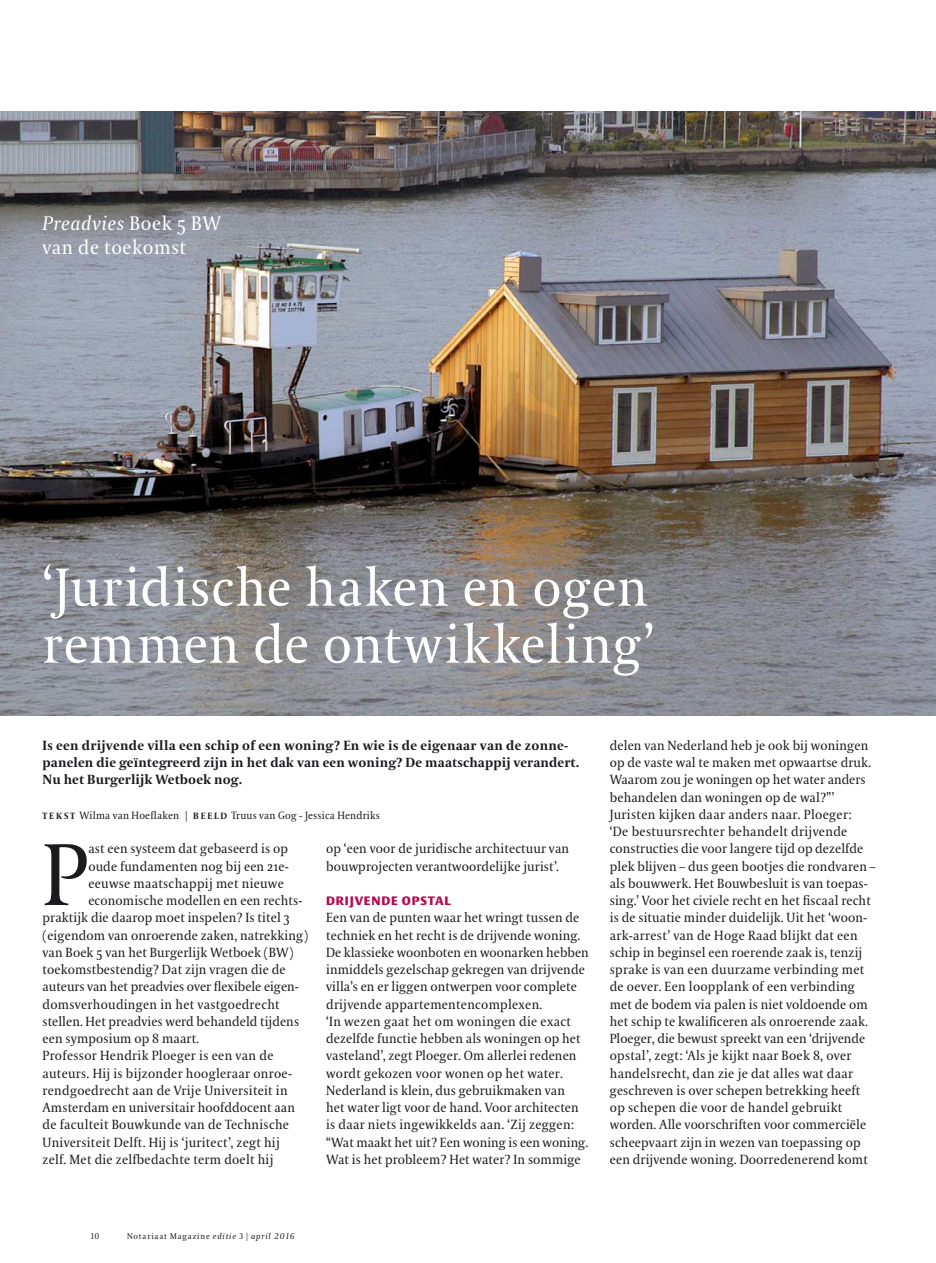
<style>
.page{position:relative;width:936px;height:1263px;background:#fff}
.page>*{position:absolute;margin:0;border:0;box-sizing:border-box;transform-origin:0 0}
.t1{font:87.3px "VPRO Coranto";color:#1a1a1f}
.t2{font:53.25px/57px "VPRO Coranto";letter-spacing:.015em;color:#fff}
.t3{font:19.5px/24px "VPRO Coranto";letter-spacing:.03em;color:#fff}
.t4{font:13.2px/17.2px "VPRO Coranto";letter-spacing:.01em;color:#1a1a1f}
.t5{font:700 13.2px/17.2px "VPRO Coranto";letter-spacing:.01em;color:#1a1a1f}
.t6{font:700 12px "VPRO Vesta";letter-spacing:.07em;color:#b80852}
.t7{font:10.5px "VPRO Coranto";letter-spacing:.02em;color:#1a1a1f}
.t8{font:8.25px "VPRO Coranto";letter-spacing:.1em;color:#1a1a1f}
.t9{font:8.25px "VPRO Coranto Cn";color:#1a1a1f}
.s1{font-style:italic}
.s2{font-weight:700;font-size:9px}
.s3{font-family:"VPRO Coranto Cn"}
</style>
<div class="page">
<img style="left:0;top:112px;width:935px;height:603px">
<h3 class="t3" style="left:43px;top:211px;width:180px"><span class="s1">Preadvies</span> Boek 5 BW van de toekomst</h3>
<h2 class="t2" style="left:43px;top:559px;width:613px">‘Juridische haken en ogen remmen de ontwikkeling’</h2>
<p class="t5" style="left:43px;top:736px;width:538px">Is een drijvende villa een schip of een woning? En wie is de eigenaar van de zonne&shy;panelen die geïntegreerd zijn in het dak van een woning? De maatschappij verandert.<br>Nu het Burgerlijk Wetboek nog.</p>
<p class="t7" style="left:43px;top:809px;width:158px"><span class="s2">T E K S T</span> Wilma van Hoeflaken | <span class="s2">bee</span></p>
<p class="t7" style="left:214px;top:809px;width:167px"><span class="s2">l d</span> Truus van Gog - Jessica Hendriks</p>
<h1 class="t1" style="left:43px;top:823px;width:46px">P</h1>
<p class="t4" style="left:88px;top:840px;width:201px">ast een systeem dat gebaseerd is op</p>
<p class="t4" style="left:88px;top:857px;width:202px">oude fundamenten nog bij een 21e-</p>
<p class="t4" style="left:88px;top:875px;width:197px">eeuwse maatschappij met nieuwe</p>
<p class="t4" style="left:88px;top:892px;width:215px">economische modellen en een rechts-</p>
<p class="t4" style="left:43px;top:909px;width:249px">praktijk die daarop moet inspelen? Is titel 3</p>
<p class="t4" style="left:43px;top:926px;width:267px">(eigendom van onroerende zaken, natrekking)</p>
<p class="t4" style="left:43px;top:944px;width:252px">van Boek 5 van het Burgerlijk Wetboek (BW)</p>
<p class="t4" style="left:43px;top:961px;width:244px">toekomstbestendig? Dat zijn vragen die de</p>
<p class="t4" style="left:43px;top:978px;width:258px">auteurs van het preadvies over flexibele eigen-</p>
<p class="t4" style="left:43px;top:995px;width:239px">domsverhoudingen in het vastgoedrecht</p>
<p class="t4" style="left:43px;top:1013px;width:258px">stellen. Het preadvies werd behandeld tijdens</p>
<p class="t4" style="left:43px;top:1030px;width:158px">een symposium op 8 maart.</p>
<p class="t4" style="left:43px;top:1047px;width:232px">Professor Hendrik Ploeger is een van de</p>
<p class="t4" style="left:43px;top:1064px;width:251px">auteurs. Hij is bijzonder hoogleraar onroe-</p>
<p class="t4" style="left:43px;top:1082px;width:247px">rendgoedrecht aan de Vrije Universiteit in</p>
<p class="t4" style="left:43px;top:1099px;width:254px">Amsterdam en universitair hoofddocent aan</p>
<p class="t4" style="left:43px;top:1116px;width:248px">de faculteit Bouwkunde van de Technische</p>
<p class="t4" style="left:43px;top:1133px;width:239px">Universiteit Delft. Hij is ‘juritect’, zegt hij</p>
<p class="t4" style="left:43px;top:1151px;width:232px">zelf. Met die zelfbedachte term doelt hij</p>
<p class="t4" style="left:326px;top:840px;width:244px">op ‘een voor de juridische architectuur van bouwprojecten verantwoordelijke jurist’.</p>
<p class="t6" style="left:326px;top:896px;width:126px">DRIJVENDE OPSTAL</p>
<p class="t4" style="left:326px;top:909px;width:264px">Een van de punten waar het wringt tussen de techniek en het recht is de drijvende woning.<br>De klassieke woonboten en woonarken hebben inmiddels gezelschap gekregen van drijvende villa’s en er liggen ontwerpen voor complete drijvende appartementencomplexen.<br>‘In wezen gaat het om woningen die exact dezelfde functie hebben als woningen op het vasteland’, zegt Ploeger. Om allerlei redenen wordt gekozen voor wonen op het water.<br>Nederland is klein, dus gebruikmaken van<br>het water ligt voor de hand. Voor architecten is daar niets ingewikkelds aan. ‘Zij zeggen: “Wat maakt het uit? Een woning is een woning.<br>Wat is het probleem? Het water? In sommige</p>
<p class="t4" style="left:609px;top:737px;width:267px">delen van Nederland heb je ook bij woningen op de vaste wal te maken met opwaartse druk.<br>Waarom zou je woningen op het water anders behandelen dan woningen op de wal?”’ Juristen kijken daar anders naar. Ploeger:<br>‘De bestuursrechter behandelt drijvende constructies die voor langere tijd op dezelfde plek blijven – dus geen bootjes die rondvaren – als bouwwerk. Het Bouwbesluit is van toepas&shy;sing.’ Voor het civiele recht en het fiscaal recht is de situatie minder duidelijk. Uit het ‘woon&shy;ark-arrest’ van de Hoge Raad blijkt dat een schip in beginsel een roerende zaak is, tenzij sprake is van een duurzame verbinding met de oever. Een loopplank of een verbinding met de bodem via palen is niet voldoende om het schip te kwalificeren als onroerende zaak.<br>Ploeger, die bewust spreekt van een ‘drijvende opstal’, zegt: ‘Als je kijkt naar Boek 8, over handelsrecht, dan zie je dat alles wat daar geschreven is over schepen betrekking heeft op schepen die voor de handel gebruikt worden. Alle voorschriften voor commerciële scheepvaart zijn in wezen van toepassing op een drijvende woning. Doorredenerend komt</p>
<p class="t9" style="left:91px;top:1231px;width:10px">10</p>
<p class="t8" style="left:127px;top:1231px;width:169px">Notariaat Magazine <span class="s1">editie</span> <span class="s3">3 |</span> <span class="s1">april 2016</span></p>
</div>
